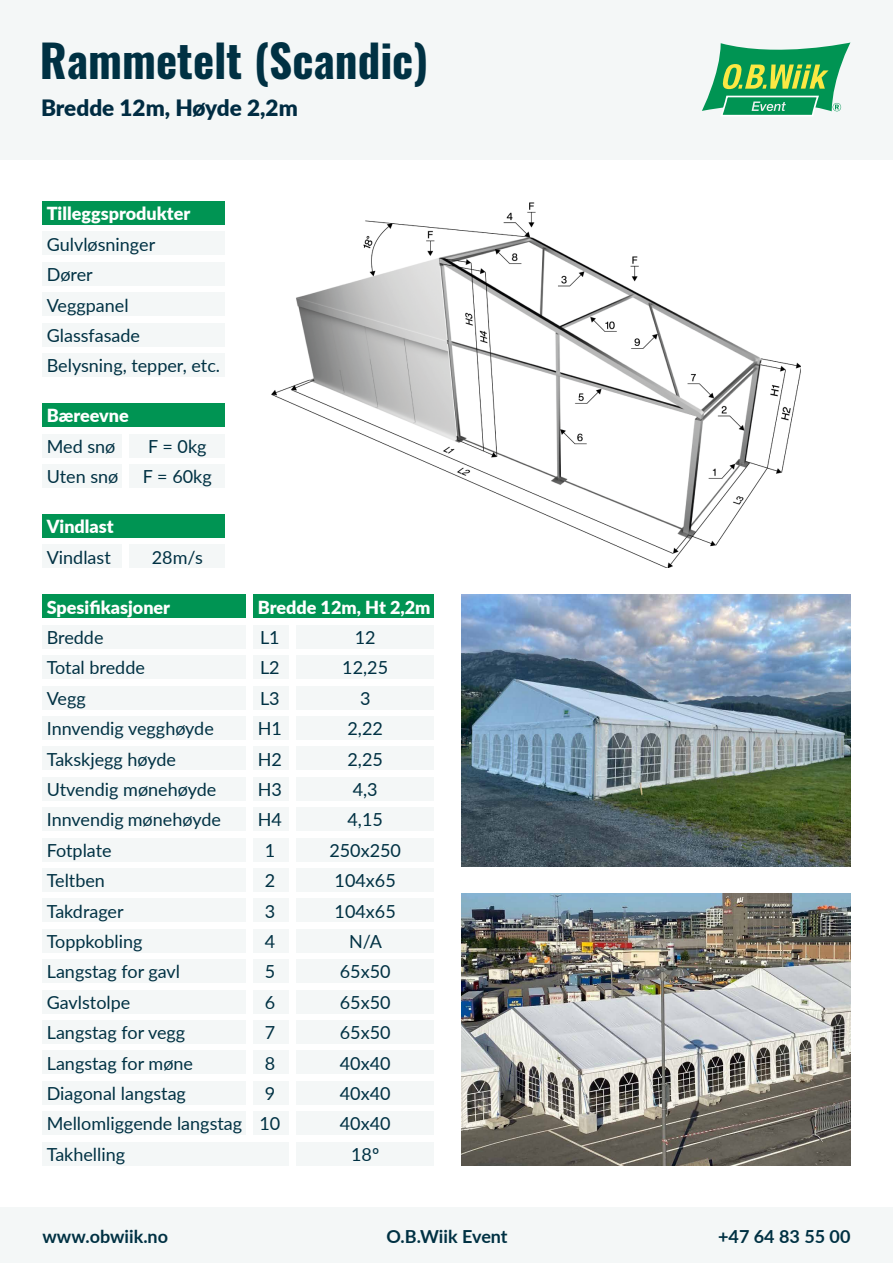
<style>
.page{position:relative;width:893px;height:1263px;background:#fff}
.page>*{position:absolute;margin:0;border:0;box-sizing:border-box;transform-origin:0 0}
.t1{font:700 45px "Oswald";color:#003143}
.t2{font:900 22.5px "Lato";color:#002c42}
.t3{font:18px "Lato";color:#003143}
.t4{font:900 18px "Lato";color:#fff}
.t5{font:700 18px "Lato";color:#003143}
</style>
<div class="page">
<img style="left:461px;top:595px;width:389px;height:271px">
<img style="left:461px;top:893px;width:389px;height:272px">
<div style="left:254px;top:625px;width:35px;height:23px;background:#f4f7f7"></div>
<img style="left:271px;top:203px;width:529px;height:365px">
<div style="left:0;top:0;width:893px;height:159px;background:#f4f7f7"></div>
<svg style="left:702px;top:43px;width:148px;height:73px"></svg>
<div style="left:43px;top:625px;width:203px;height:23px;background:#f4f7f7"></div>
<div style="left:43px;top:595px;width:203px;height:23px;background:#009453"></div>
<div style="left:43px;top:656px;width:203px;height:23px;background:#f4f7f7"></div>
<div style="left:43px;top:686px;width:203px;height:23px;background:#f4f7f7"></div>
<div style="left:43px;top:716px;width:203px;height:23px;background:#f4f7f7"></div>
<div style="left:43px;top:747px;width:203px;height:23px;background:#f4f7f7"></div>
<div style="left:43px;top:777px;width:203px;height:23px;background:#f4f7f7"></div>
<div style="left:43px;top:808px;width:203px;height:23px;background:#f4f7f7"></div>
<div style="left:43px;top:838px;width:203px;height:23px;background:#f4f7f7"></div>
<div style="left:43px;top:868px;width:203px;height:23px;background:#f4f7f7"></div>
<div style="left:43px;top:899px;width:203px;height:23px;background:#f4f7f7"></div>
<div style="left:43px;top:929px;width:203px;height:23px;background:#f4f7f7"></div>
<div style="left:43px;top:960px;width:203px;height:23px;background:#f4f7f7"></div>
<div style="left:43px;top:990px;width:203px;height:23px;background:#f4f7f7"></div>
<div style="left:43px;top:1020px;width:203px;height:23px;background:#f4f7f7"></div>
<div style="left:43px;top:1051px;width:203px;height:23px;background:#f4f7f7"></div>
<div style="left:43px;top:1142px;width:246px;height:23px;background:#f4f7f7"></div>
<div style="left:254px;top:595px;width:180px;height:23px;background:#009453"></div>
<div style="left:254px;top:656px;width:35px;height:23px;background:#f4f7f7"></div>
<div style="left:254px;top:686px;width:35px;height:23px;background:#f4f7f7"></div>
<div style="left:254px;top:716px;width:35px;height:23px;background:#f4f7f7"></div>
<div style="left:254px;top:747px;width:35px;height:23px;background:#f4f7f7"></div>
<div style="left:254px;top:777px;width:35px;height:23px;background:#f4f7f7"></div>
<div style="left:254px;top:808px;width:35px;height:23px;background:#f4f7f7"></div>
<div style="left:254px;top:838px;width:35px;height:23px;background:#f4f7f7"></div>
<div style="left:254px;top:868px;width:35px;height:23px;background:#f4f7f7"></div>
<div style="left:254px;top:899px;width:35px;height:23px;background:#f4f7f7"></div>
<div style="left:254px;top:929px;width:35px;height:23px;background:#f4f7f7"></div>
<div style="left:254px;top:960px;width:35px;height:23px;background:#f4f7f7"></div>
<div style="left:254px;top:990px;width:35px;height:23px;background:#f4f7f7"></div>
<div style="left:254px;top:1020px;width:35px;height:23px;background:#f4f7f7"></div>
<div style="left:254px;top:1051px;width:35px;height:23px;background:#f4f7f7"></div>
<div style="left:43px;top:1081px;width:203px;height:23px;background:#f4f7f7"></div>
<div style="left:254px;top:1081px;width:35px;height:23px;background:#f4f7f7"></div>
<div style="left:296px;top:625px;width:138px;height:23px;background:#f4f7f7"></div>
<div style="left:296px;top:656px;width:138px;height:23px;background:#f4f7f7"></div>
<div style="left:296px;top:686px;width:138px;height:23px;background:#f4f7f7"></div>
<div style="left:296px;top:716px;width:138px;height:23px;background:#f4f7f7"></div>
<div style="left:296px;top:747px;width:138px;height:23px;background:#f4f7f7"></div>
<div style="left:296px;top:777px;width:138px;height:23px;background:#f4f7f7"></div>
<div style="left:296px;top:808px;width:138px;height:23px;background:#f4f7f7"></div>
<div style="left:296px;top:838px;width:138px;height:23px;background:#f4f7f7"></div>
<div style="left:296px;top:868px;width:138px;height:23px;background:#f4f7f7"></div>
<div style="left:296px;top:899px;width:138px;height:23px;background:#f4f7f7"></div>
<div style="left:296px;top:929px;width:138px;height:23px;background:#f4f7f7"></div>
<div style="left:296px;top:960px;width:138px;height:23px;background:#f4f7f7"></div>
<div style="left:296px;top:990px;width:138px;height:23px;background:#f4f7f7"></div>
<div style="left:296px;top:1020px;width:138px;height:23px;background:#f4f7f7"></div>
<div style="left:296px;top:1051px;width:138px;height:23px;background:#f4f7f7"></div>
<div style="left:296px;top:1142px;width:138px;height:23px;background:#f4f7f7"></div>
<div style="left:296px;top:1081px;width:138px;height:23px;background:#f4f7f7"></div>
<div style="left:43px;top:434px;width:79px;height:23px;background:#f4f7f7"></div>
<div style="left:43px;top:404px;width:182px;height:23px;background:#009453"></div>
<div style="left:43px;top:464px;width:79px;height:23px;background:#f4f7f7"></div>
<div style="left:129px;top:434px;width:96px;height:23px;background:#f4f7f7"></div>
<div style="left:129px;top:464px;width:96px;height:23px;background:#f4f7f7"></div>
<div style="left:43px;top:545px;width:79px;height:23px;background:#f4f7f7"></div>
<div style="left:43px;top:514px;width:182px;height:23px;background:#009453"></div>
<div style="left:129px;top:545px;width:96px;height:23px;background:#f4f7f7"></div>
<div style="left:43px;top:1112px;width:203px;height:23px;background:#f4f7f7"></div>
<div style="left:254px;top:1112px;width:35px;height:23px;background:#f4f7f7"></div>
<div style="left:296px;top:1112px;width:138px;height:23px;background:#f4f7f7"></div>
<div style="left:43px;top:232px;width:182px;height:23px;background:#f4f7f7"></div>
<div style="left:43px;top:202px;width:182px;height:23px;background:#009453"></div>
<div style="left:43px;top:262px;width:182px;height:23px;background:#f4f7f7"></div>
<div style="left:43px;top:293px;width:182px;height:23px;background:#f4f7f7"></div>
<div style="left:43px;top:323px;width:182px;height:23px;background:#f4f7f7"></div>
<div style="left:43px;top:354px;width:182px;height:23px;background:#f4f7f7"></div>
<div style="left:0;top:1207px;width:893px;height:56px;background:#f4f7f7"></div>
<p class="t1" style="left:40px;top:37px;width:390px">Rammetelt (Scandic)</p>
<p class="t2" style="left:41px;top:91px;width:258px">Bredde 12m, Høyde 2,2m</p>
<p class="t4" style="left:47px;top:200px;width:145px">Tilleggsprodukter</p>
<p class="t3" style="left:47px;top:231px;width:110px">Gulvløsninger</p>
<p class="t3" style="left:47px;top:262px;width:47px">Dører</p>
<p class="t3" style="left:47px;top:292px;width:83px">Veggpanel</p>
<p class="t3" style="left:47px;top:322px;width:95px">Glassfasade</p>
<p class="t3" style="left:47px;top:353px;width:175px">Belysning, tepper, etc.</p>
<p class="t4" style="left:47px;top:402px;width:84px">Bæreevne</p>
<p class="t3" style="left:47px;top:433px;width:70px">Med snø</p>
<p class="t3" style="left:47px;top:464px;width:73px">Uten snø</p>
<p class="t3" style="left:148px;top:433px;width:60px">F = 0kg</p>
<p class="t3" style="left:143px;top:464px;width:70px">F = 60kg</p>
<p class="t4" style="left:47px;top:513px;width:69px">Vindlast</p>
<p class="t3" style="left:47px;top:544px;width:66px">Vindlast</p>
<p class="t3" style="left:152px;top:544px;width:52px">28m/s</p>
<p class="t4" style="left:47px;top:593px;width:125px">Spesifikasjoner</p>
<p class="t3" style="left:47px;top:624px;width:58px">Bredde</p>
<p class="t3" style="left:47px;top:655px;width:100px">Total bredde</p>
<p class="t3" style="left:47px;top:685px;width:41px">Vegg</p>
<p class="t3" style="left:47px;top:716px;width:169px">Innvendig vegghøyde</p>
<p class="t3" style="left:47px;top:746px;width:131px">Takskjegg høyde</p>
<p class="t3" style="left:47px;top:776px;width:171px">Utvendig mønehøyde</p>
<p class="t3" style="left:47px;top:807px;width:176px">Innvendig mønehøyde</p>
<p class="t3" style="left:47px;top:837px;width:66px">Fotplate</p>
<p class="t3" style="left:47px;top:868px;width:60px">Teltben</p>
<p class="t3" style="left:47px;top:898px;width:78px">Takdrager</p>
<p class="t3" style="left:47px;top:928px;width:97px">Toppkobling</p>
<p class="t3" style="left:47px;top:959px;width:135px">Langstag for gavl</p>
<p class="t3" style="left:47px;top:989px;width:85px">Gavlstolpe</p>
<p class="t3" style="left:47px;top:1020px;width:140px">Langstag for vegg</p>
<p class="t3" style="left:47px;top:1050px;width:148px">Langstag for møne</p>
<p class="t4" style="left:258px;top:593px;width:174px">Bredde 12m, Ht 2,2m</p>
<p class="t3" style="left:260px;top:624px;width:21px">L1</p>
<p class="t3" style="left:260px;top:655px;width:21px">L2</p>
<p class="t3" style="left:260px;top:685px;width:21px">L3</p>
<p class="t3" style="left:258px;top:716px;width:26px">H1</p>
<p class="t3" style="left:258px;top:746px;width:26px">H2</p>
<p class="t3" style="left:258px;top:776px;width:26px">H3</p>
<p class="t3" style="left:258px;top:807px;width:26px">H4</p>
<p class="t3" style="left:265px;top:837px;width:12px">1</p>
<p class="t3" style="left:265px;top:868px;width:12px">2</p>
<p class="t3" style="left:265px;top:898px;width:12px">3</p>
<p class="t3" style="left:265px;top:929px;width:12px">4</p>
<p class="t3" style="left:265px;top:959px;width:12px">5</p>
<p class="t3" style="left:265px;top:989px;width:12px">6</p>
<p class="t3" style="left:265px;top:1020px;width:12px">7</p>
<p class="t3" style="left:265px;top:1050px;width:12px">8</p>
<p class="t3" style="left:355px;top:624px;width:22px">12</p>
<p class="t3" style="left:342px;top:655px;width:47px">12,25</p>
<p class="t3" style="left:360px;top:685px;width:12px">3</p>
<p class="t3" style="left:347px;top:716px;width:37px">2,22</p>
<p class="t3" style="left:347px;top:746px;width:37px">2,25</p>
<p class="t3" style="left:353px;top:776px;width:26px">4,3</p>
<p class="t3" style="left:347px;top:807px;width:37px">4,15</p>
<p class="t3" style="left:329px;top:837px;width:73px">250x250</p>
<p class="t3" style="left:335px;top:868px;width:63px">104x65</p>
<p class="t3" style="left:335px;top:898px;width:63px">104x65</p>
<p class="t3" style="left:349px;top:928px;width:35px">N/A</p>
<p class="t3" style="left:340px;top:959px;width:52px">65x50</p>
<p class="t3" style="left:340px;top:989px;width:52px">65x50</p>
<p class="t3" style="left:340px;top:1020px;width:52px">65x50</p>
<p class="t3" style="left:340px;top:1050px;width:52px">40x40</p>
<p class="t3" style="left:47px;top:1080px;width:141px">Diagonal langstag</p>
<p class="t3" style="left:265px;top:1081px;width:12px">9</p>
<p class="t3" style="left:340px;top:1080px;width:52px">40x40</p>
<p class="t3" style="left:47px;top:1111px;width:197px">Mellomliggende langstag</p>
<p class="t3" style="left:259px;top:1111px;width:22px">10</p>
<p class="t3" style="left:340px;top:1111px;width:52px">40x40</p>
<p class="t3" style="left:47px;top:1141px;width:80px">Takhelling</p>
<p class="t3" style="left:351px;top:1141px;width:30px">18º</p>
<p class="t5" style="left:43px;top:1223px;width:127px">www.obwiik.no</p>
<p class="t5" style="left:386px;top:1223px;width:123px">O.B.Wiik Event</p>
<p class="t5" style="left:718px;top:1223px;width:134px">+47 64 83 55 00</p>
</div>
